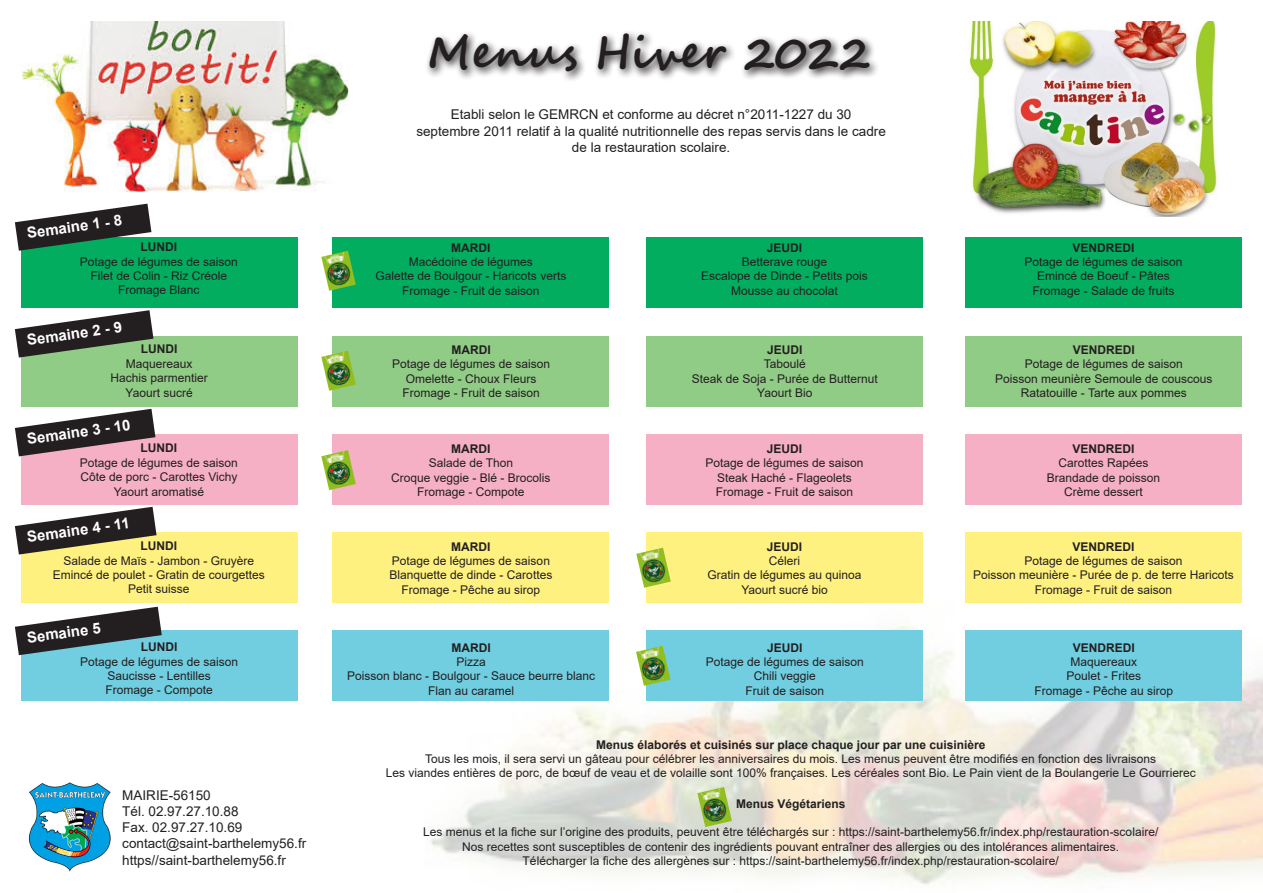
<style>
.page{position:relative;width:1263px;height:893px;background:#fff}
.page>*{position:absolute;margin:0;border:0;box-sizing:border-box;transform-origin:0 0}
.t1{font:700 43.5px "Segoe Script";color:#231f20}
.t2{font:700 15px "Arial";color:#fff}
.t3{font:13.5px "Arial";color:#231f20}
.t4{font:12px "Arial";color:#231f20}
.t5{font:700 12px "Arial";color:#231f20}
</style>
<div class="page">
<img style="left:28px;top:782px;width:83px;height:90px">
<img style="left:967px;top:21px;width:250px;height:196px">
<img style="left:21px;top:21px;width:328px;height:171px">
<svg style="left:427px;top:32px;width:450px;height:48px"></svg>
<div style="left:965px;top:237px;width:277px;height:70px;background:#03ad5f"></div>
<div style="left:646px;top:237px;width:277px;height:70px;background:#03ad5f"></div>
<div style="left:333px;top:237px;width:276px;height:70px;background:#03ad5f"></div>
<div style="left:21px;top:237px;width:277px;height:70px;background:#03ad5f"></div>
<div style="left:965px;top:336px;width:277px;height:70px;background:#91cc87"></div>
<div style="left:646px;top:336px;width:277px;height:70px;background:#91cc87"></div>
<div style="left:333px;top:336px;width:276px;height:70px;background:#91cc87"></div>
<div style="left:21px;top:336px;width:277px;height:70px;background:#91cc87"></div>
<div style="left:965px;top:435px;width:277px;height:70px;background:#f6b0c5"></div>
<div style="left:646px;top:435px;width:277px;height:70px;background:#f6b0c5"></div>
<div style="left:333px;top:435px;width:276px;height:70px;background:#f6b0c5"></div>
<div style="left:21px;top:435px;width:277px;height:70px;background:#f6b0c5"></div>
<div style="left:965px;top:533px;width:277px;height:70px;background:#fff180"></div>
<div style="left:646px;top:533px;width:277px;height:70px;background:#fff180"></div>
<div style="left:333px;top:533px;width:276px;height:70px;background:#fff180"></div>
<div style="left:21px;top:533px;width:277px;height:70px;background:#fff180"></div>
<div style="left:965px;top:630px;width:277px;height:71px;background:#71cee1"></div>
<div style="left:646px;top:630px;width:277px;height:71px;background:#71cee1"></div>
<div style="left:333px;top:630px;width:276px;height:71px;background:#71cee1"></div>
<div style="left:21px;top:630px;width:277px;height:71px;background:#71cee1"></div>
<img style="left:321px;top:251px;width:35px;height:40px">
<img style="left:321px;top:351px;width:35px;height:40px">
<img style="left:321px;top:450px;width:35px;height:40px">
<img style="left:697px;top:787px;width:35px;height:40px">
<img style="left:636px;top:646px;width:34px;height:40px">
<svg style="left:15px;top:204px;width:136px;height:47px"></svg>
<svg style="left:15px;top:310px;width:138px;height:48px"></svg>
<svg style="left:15px;top:409px;width:140px;height:47px"></svg>
<svg style="left:15px;top:507px;width:142px;height:47px"></svg>
<svg style="left:15px;top:607px;width:147px;height:48px"></svg>
<img style="left:636px;top:548px;width:35px;height:40px">
<p class="t2" style="left:26px;top:223px;width:97px;rotate:-8deg">Semaine 1 - 8</p>
<p class="t5" style="left:141px;top:238px;width:38px">LUNDI</p>
<p class="t4" style="left:80px;top:253px;width:160px">Potage de légumes de saison</p>
<p class="t4" style="left:91px;top:267px;width:138px">Filet de Colin - Riz Créole</p>
<p class="t4" style="left:118px;top:282px;width:83px">Fromage Blanc</p>
<p class="t2" style="left:26px;top:330px;width:97px;rotate:-8deg">Semaine 2 - 9</p>
<p class="t5" style="left:141px;top:341px;width:38px">LUNDI</p>
<p class="t4" style="left:126px;top:355px;width:68px">Maquereaux</p>
<p class="t4" style="left:110px;top:370px;width:99px">Hachis parmentier</p>
<p class="t4" style="left:126px;top:384px;width:69px">Yaourt sucré</p>
<p class="t2" style="left:26px;top:428px;width:106px;rotate:-8deg">Semaine 3 - 10</p>
<p class="t5" style="left:141px;top:440px;width:38px">LUNDI</p>
<p class="t4" style="left:80px;top:454px;width:160px">Potage de légumes de saison</p>
<p class="t4" style="left:80px;top:469px;width:159px">Côte de porc - Carottes Vichy</p>
<p class="t4" style="left:114px;top:483px;width:92px">Yaourt aromatisé</p>
<p class="t2" style="left:26px;top:527px;width:105px;rotate:-8deg">Semaine 4 - 11</p>
<p class="t5" style="left:141px;top:537px;width:38px">LUNDI</p>
<p class="t4" style="left:64px;top:552px;width:192px">Salade de Maïs - Jambon - Gruyère</p>
<p class="t4" style="left:53px;top:566px;width:214px">Emincé de poulet - Gratin de courgettes</p>
<p class="t4" style="left:128px;top:581px;width:63px">Petit suisse</p>
<p class="t2" style="left:26px;top:627px;width:76px;rotate:-8deg">Semaine 5</p>
<p class="t5" style="left:141px;top:638px;width:38px">LUNDI</p>
<p class="t4" style="left:80px;top:653px;width:160px">Potage de légumes de saison</p>
<p class="t4" style="left:107px;top:667px;width:105px">Saucisse - Lentilles</p>
<p class="t4" style="left:105px;top:682px;width:109px">Fromage - Compote</p>
<p class="t3" style="left:122px;top:786px;width:90px">MAIRIE-56150</p>
<p class="t3" style="left:122px;top:802px;width:118px">Tél. 02.97.27.10.88</p>
<p class="t3" style="left:122px;top:818px;width:122px">Fax. 02.97.27.10.69</p>
<p class="t3" style="left:122px;top:834px;width:186px">contact@saint-barthelemy56.fr</p>
<p class="t3" style="left:122px;top:850px;width:165px">https//saint-barthelemy56.fr</p>
<p class="t1" style="left:427px;top:18px;width:444px">Menus Hiver 2022</p>
<p class="t3" style="left:451px;top:105px;width:402px">Etabli selon le GEMRCN et conforme au décret n°2011-1227 du 30</p>
<p class="t3" style="left:416px;top:121px;width:471px">septembre 2011 relatif à la qualité nutritionnelle des repas servis dans le cadre</p>
<p class="t3" style="left:572px;top:138px;width:160px">de la restauration scolaire.</p>
<p class="t5" style="left:451px;top:239px;width:41px">MARDI</p>
<p class="t4" style="left:409px;top:254px;width:126px">Macédoine de légumes</p>
<p class="t4" style="left:376px;top:268px;width:192px">Galette de Boulgour - Haricots verts</p>
<p class="t4" style="left:402px;top:282px;width:139px">Fromage - Fruit de saison</p>
<p class="t5" style="left:452px;top:341px;width:41px">MARDI</p>
<p class="t4" style="left:392px;top:356px;width:160px">Potage de légumes de saison</p>
<p class="t4" style="left:406px;top:370px;width:132px">Omelette - Choux Fleurs</p>
<p class="t4" style="left:402px;top:385px;width:139px">Fromage - Fruit de saison</p>
<p class="t5" style="left:451px;top:440px;width:41px">MARDI</p>
<p class="t4" style="left:429px;top:455px;width:86px">Salade de Thon</p>
<p class="t4" style="left:391px;top:469px;width:161px">Croque veggie - Blé - Brocolis</p>
<p class="t4" style="left:417px;top:484px;width:109px">Fromage - Compote</p>
<p class="t5" style="left:451px;top:538px;width:41px">MARDI</p>
<p class="t4" style="left:392px;top:553px;width:160px">Potage de légumes de saison</p>
<p class="t4" style="left:390px;top:567px;width:164px">Blanquette de dinde - Carottes</p>
<p class="t4" style="left:402px;top:581px;width:140px">Fromage - Pêche au sirop</p>
<p class="t5" style="left:452px;top:639px;width:41px">MARDI</p>
<p class="t4" style="left:456px;top:654px;width:31px">Pizza</p>
<p class="t4" style="left:347px;top:668px;width:250px">Poisson blanc - Boulgour - Sauce beurre blanc</p>
<p class="t4" style="left:428px;top:682px;width:88px">Flan au caramel</p>
<p class="t5" style="left:767px;top:239px;width:37px">JEUDI</p>
<p class="t4" style="left:742px;top:254px;width:87px">Betterave rouge</p>
<p class="t4" style="left:701px;top:268px;width:168px">Escalope de Dinde - Petits pois</p>
<p class="t4" style="left:731px;top:282px;width:108px">Mousse au chocolat</p>
<p class="t5" style="left:767px;top:341px;width:37px">JEUDI</p>
<p class="t4" style="left:764px;top:356px;width:44px">Taboulé</p>
<p class="t4" style="left:692px;top:370px;width:188px">Steak de Soja - Purée de Butternut</p>
<p class="t4" style="left:757px;top:385px;width:57px">Yaourt Bio</p>
<p class="t5" style="left:767px;top:440px;width:37px">JEUDI</p>
<p class="t4" style="left:705px;top:455px;width:160px">Potage de légumes de saison</p>
<p class="t4" style="left:717px;top:469px;width:136px">Steak Haché - Flageolets</p>
<p class="t4" style="left:716px;top:484px;width:139px">Fromage - Fruit de saison</p>
<p class="t5" style="left:767px;top:538px;width:37px">JEUDI</p>
<p class="t4" style="left:769px;top:553px;width:33px">Céleri</p>
<p class="t4" style="left:707px;top:567px;width:156px">Gratin de légumes au quinoa</p>
<p class="t4" style="left:741px;top:581px;width:88px">Yaourt sucré bio</p>
<p class="t5" style="left:767px;top:639px;width:37px">JEUDI</p>
<p class="t4" style="left:706px;top:654px;width:160px">Potage de légumes de saison</p>
<p class="t4" style="left:754px;top:668px;width:64px">Chili veggie</p>
<p class="t4" style="left:745px;top:682px;width:80px">Fruit de saison</p>
<p class="t5" style="left:1072px;top:239px;width:64px">VENDREDI</p>
<p class="t4" style="left:1024px;top:254px;width:160px">Potage de légumes de saison</p>
<p class="t4" style="left:1037px;top:268px;width:134px">Emincé de Boeuf - Pâtes</p>
<p class="t4" style="left:1032px;top:282px;width:144px">Fromage - Salade de fruits</p>
<p class="t5" style="left:1073px;top:341px;width:64px">VENDREDI</p>
<p class="t4" style="left:1025px;top:356px;width:160px">Potage de légumes de saison</p>
<p class="t4" style="left:995px;top:370px;width:219px">Poisson meunière Semoule de couscous</p>
<p class="t4" style="left:1021px;top:385px;width:167px">Ratatouille - Tarte aux pommes</p>
<p class="t5" style="left:1072px;top:440px;width:64px">VENDREDI</p>
<p class="t4" style="left:1058px;top:455px;width:92px">Carottes Rapées</p>
<p class="t4" style="left:1047px;top:469px;width:115px">Brandade de poisson</p>
<p class="t4" style="left:1064px;top:484px;width:80px">Crème dessert</p>
<p class="t5" style="left:1072px;top:538px;width:64px">VENDREDI</p>
<p class="t4" style="left:1024px;top:553px;width:160px">Potage de légumes de saison</p>
<p class="t4" style="left:973px;top:567px;width:262px">Poisson meunière - Purée de p. de terre Haricots</p>
<p class="t4" style="left:1035px;top:581px;width:139px">Fromage - Fruit de saison</p>
<p class="t5" style="left:1073px;top:639px;width:64px">VENDREDI</p>
<p class="t4" style="left:1070px;top:654px;width:68px">Maquereaux</p>
<p class="t4" style="left:1066px;top:668px;width:76px">Poulet - Frites</p>
<p class="t4" style="left:1034px;top:682px;width:140px">Fromage - Pêche au sirop</p>
<p class="t5" style="left:596px;top:736px;width:391px">Menus élaborés et cuisinés sur place chaque jour par une cuisinière</p>
<p class="t4" style="left:425px;top:750px;width:732px">Tous les mois, il sera servi un gâteau pour célébrer les anniversaires du mois. Les menus peuvent être modifiés en fonction des livraisons</p>
<p class="t4" style="left:386px;top:765px;width:811px">Les viandes entières de porc, de bœuf de veau et de volaille sont 100% françaises. Les céréales sont Bio. Le Pain vient de la Boulangerie Le Gourrierec</p>
<p class="t5" style="left:736px;top:795px;width:111px">Menus Végétariens</p>
<p class="t4" style="left:423px;top:824px;width:736px">Les menus et la fiche sur l’origine des produits, peuvent être téléchargés sur : https://saint-barthelemy56.fr/index.php/restauration-scolaire/</p>
<p class="t4" style="left:462px;top:838px;width:658px">Nos recettes sont susceptibles de contenir des ingrédients pouvant entraîner des allergies ou des intolérances alimentaires.</p>
<p class="t4" style="left:523px;top:853px;width:538px">Télécharger la fiche des allergènes sur : https://saint-barthelemy56.fr/index.php/restauration-scolaire/</p>
</div>
